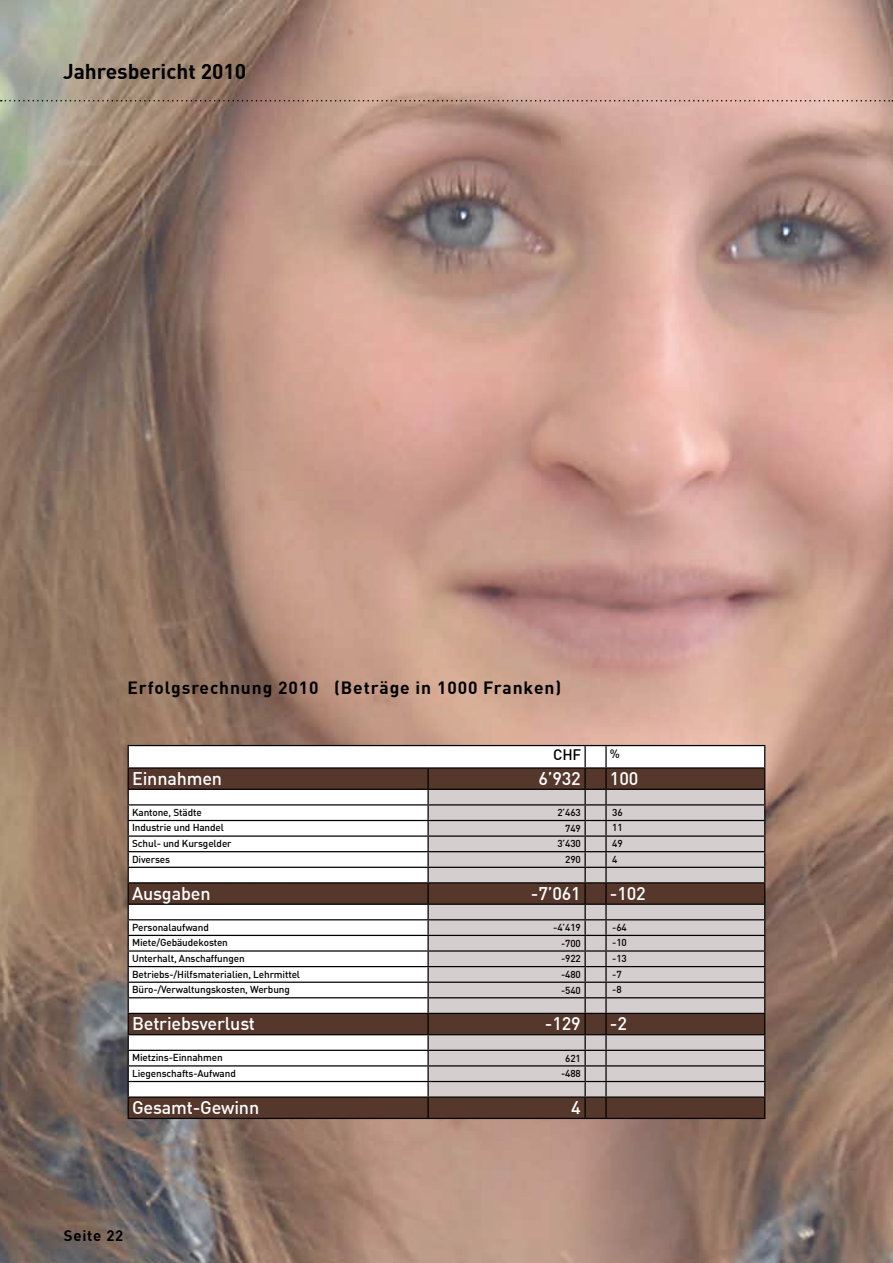
<style>
.page{position:relative;width:893px;height:1263px;background:#fff}
.page>*{position:absolute;margin:0;border:0;box-sizing:border-box;transform-origin:0 0}
.t1{font:700 21px "DIN";color:#000}
.t2{font:500 18px "DIN";letter-spacing:-.01em;color:#fff}
.t3{font:700 17.4px "DIN";letter-spacing:.05em;color:#000}
.t4{font:700 15px "DIN";letter-spacing:.05em;color:#000}
.t5{font:500 15px "DIN";color:#000}
.t6{font:500 12px "DIN";color:#000}
.t7{font:500 9.9px "DIN";letter-spacing:-.01em;color:#000}
</style>
<div class="page">
<img style="left:0;top:0;width:893px;height:1263px">
<svg style="left:129px;top:746px;width:635px;height:21px"></svg>
<svg style="left:129px;top:769px;width:635px;height:349px"></svg>
<svg style="left:429px;top:790px;width:335px;height:306px;background:#beb4b3"></svg>
<hr style="left:128px;top:745px;width:300px;height:1px;background:#000">
<hr style="left:428px;top:745px;width:157px;height:1px;background:#000">
<svg style="left:585px;top:745px;width:21px;height:1px"></svg>
<hr style="left:584px;top:746px;width:2px;height:21px;background:#000">
<hr style="left:606px;top:745px;width:159px;height:1px;background:#000">
<hr style="left:605px;top:746px;width:2px;height:21px;background:#000">
<hr style="left:128px;top:767px;width:300px;height:2px;background:#000">
<hr style="left:428px;top:767px;width:157px;height:2px;background:#000">
<hr style="left:427px;top:769px;width:2px;height:20px;background:#000">
<hr style="left:585px;top:767px;width:21px;height:2px;background:#000">
<hr style="left:584px;top:769px;width:2px;height:20px;background:#000">
<hr style="left:606px;top:767px;width:159px;height:2px;background:#000">
<hr style="left:605px;top:769px;width:2px;height:20px;background:#000">
<hr style="left:128px;top:789px;width:300px;height:1px;background:#000">
<hr style="left:428px;top:789px;width:157px;height:1px;background:#000">
<hr style="left:606px;top:789px;width:159px;height:1px;background:#000">
<hr style="left:128px;top:804px;width:300px;height:1px;background:#000">
<hr style="left:428px;top:804px;width:157px;height:1px;background:#000">
<hr style="left:606px;top:804px;width:159px;height:1px;background:#000">
<hr style="left:128px;top:820px;width:300px;height:1px;background:#000">
<hr style="left:428px;top:820px;width:157px;height:1px;background:#000">
<hr style="left:606px;top:820px;width:159px;height:1px;background:#000">
<hr style="left:128px;top:835px;width:300px;height:2px;background:#000">
<hr style="left:428px;top:835px;width:157px;height:2px;background:#000">
<hr style="left:606px;top:835px;width:159px;height:2px;background:#000">
<hr style="left:128px;top:851px;width:300px;height:1px;background:#000">
<hr style="left:428px;top:851px;width:157px;height:1px;background:#000">
<hr style="left:606px;top:851px;width:159px;height:1px;background:#000">
<hr style="left:128px;top:867px;width:300px;height:1px;background:#000">
<hr style="left:428px;top:867px;width:157px;height:1px;background:#000">
<svg style="left:427px;top:790px;width:2px;height:92px"></svg>
<hr style="left:606px;top:867px;width:159px;height:1px;background:#000">
<hr style="left:128px;top:882px;width:300px;height:1px;background:#000">
<hr style="left:428px;top:882px;width:157px;height:1px;background:#000">
<hr style="left:427px;top:883px;width:2px;height:20px;background:#000">
<svg style="left:584px;top:789px;width:23px;height:94px;background:#aea8a9"></svg>
<hr style="left:584px;top:883px;width:2px;height:20px;background:#000">
<hr style="left:606px;top:882px;width:159px;height:1px;background:#000">
<hr style="left:605px;top:883px;width:2px;height:20px;background:#000">
<hr style="left:128px;top:903px;width:300px;height:2px;background:#000">
<hr style="left:428px;top:903px;width:157px;height:2px;background:#000">
<hr style="left:585px;top:903px;width:21px;height:2px;background:#000">
<hr style="left:606px;top:903px;width:159px;height:2px;background:#000">
<hr style="left:128px;top:919px;width:300px;height:1px;background:#000">
<hr style="left:428px;top:919px;width:157px;height:1px;background:#000">
<hr style="left:606px;top:919px;width:159px;height:1px;background:#000">
<hr style="left:128px;top:935px;width:300px;height:1px;background:#000">
<hr style="left:428px;top:935px;width:157px;height:1px;background:#000">
<hr style="left:606px;top:935px;width:159px;height:1px;background:#000">
<hr style="left:128px;top:950px;width:300px;height:2px;background:#000">
<hr style="left:428px;top:950px;width:157px;height:2px;background:#000">
<hr style="left:606px;top:950px;width:159px;height:2px;background:#000">
<hr style="left:128px;top:966px;width:300px;height:1px;background:#000">
<hr style="left:428px;top:966px;width:157px;height:1px;background:#000">
<hr style="left:606px;top:966px;width:159px;height:1px;background:#000">
<hr style="left:128px;top:981px;width:300px;height:2px;background:#000">
<hr style="left:428px;top:981px;width:157px;height:2px;background:#000">
<hr style="left:606px;top:981px;width:159px;height:2px;background:#000">
<hr style="left:128px;top:997px;width:300px;height:1px;background:#000">
<hr style="left:428px;top:997px;width:157px;height:1px;background:#000">
<svg style="left:427px;top:905px;width:2px;height:108px"></svg>
<hr style="left:606px;top:997px;width:159px;height:1px;background:#000">
<hr style="left:128px;top:1013px;width:300px;height:1px;background:#000">
<hr style="left:428px;top:1013px;width:157px;height:1px;background:#000">
<hr style="left:427px;top:1014px;width:2px;height:20px;background:#000">
<svg style="left:584px;top:905px;width:23px;height:109px;background:#afa9aa"></svg>
<hr style="left:584px;top:1014px;width:2px;height:20px;background:#000">
<hr style="left:606px;top:1013px;width:159px;height:1px;background:#000">
<hr style="left:605px;top:1014px;width:2px;height:20px;background:#000">
<hr style="left:128px;top:1034px;width:300px;height:1px;background:#000">
<hr style="left:428px;top:1034px;width:157px;height:1px;background:#000">
<hr style="left:606px;top:1034px;width:159px;height:1px;background:#000">
<hr style="left:128px;top:1050px;width:300px;height:1px;background:#000">
<hr style="left:428px;top:1050px;width:157px;height:1px;background:#000">
<hr style="left:606px;top:1050px;width:159px;height:1px;background:#000">
<hr style="left:128px;top:1065px;width:300px;height:1px;background:#000">
<hr style="left:428px;top:1065px;width:157px;height:1px;background:#000">
<hr style="left:606px;top:1065px;width:159px;height:1px;background:#000">
<hr style="left:128px;top:1081px;width:300px;height:1px;background:#000">
<hr style="left:428px;top:1081px;width:157px;height:1px;background:#000">
<svg style="left:427px;top:1035px;width:2px;height:61px"></svg>
<hr style="left:606px;top:1081px;width:159px;height:1px;background:#000">
<svg style="left:584px;top:1034px;width:23px;height:62px"></svg>
<hr style="left:128px;top:1096px;width:300px;height:2px;background:#000">
<svg style="left:128px;top:746px;width:1px;height:372px"></svg>
<hr style="left:428px;top:1096px;width:157px;height:2px;background:#000">
<hr style="left:427px;top:1098px;width:2px;height:20px;background:#000">
<hr style="left:585px;top:1096px;width:21px;height:2px;background:#000">
<hr style="left:584px;top:1098px;width:2px;height:20px;background:#000">
<hr style="left:606px;top:1096px;width:159px;height:2px;background:#000">
<hr style="left:605px;top:1098px;width:2px;height:20px;background:#000">
<svg style="left:764px;top:746px;width:1px;height:372px"></svg>
<hr style="left:128px;top:1118px;width:300px;height:1px;background:#000">
<hr style="left:428px;top:1118px;width:157px;height:1px;background:#000">
<svg style="left:585px;top:1118px;width:21px;height:1px"></svg>
<hr style="left:606px;top:1118px;width:159px;height:1px;background:#000">
<svg style="left:1px;top:100px;width:892px;height:1px"></svg>
<h1 class="t1" style="left:63px;top:57px;width:185px">Jahresbericht 2010</h1>
<h3 class="t3" style="left:128px;top:676px;width:435px">Erfolgsrechnung 2010 (Beträge in 1000 Franken)</h3>
<h3 class="t5" style="left:553px;top:745px;width:30px">CHF</h3>
<p class="t6" style="left:610px;top:746px;width:12px">%</p>
<h2 class="t2" style="left:132px;top:767px;width:92px">Einnahmen</h2>
<h2 class="t2" style="left:538px;top:767px;width:44px">6’932</h2>
<h2 class="t2" style="left:610px;top:767px;width:30px">100</h2>
<p class="t7" style="left:132px;top:806px;width:71px">Kantone, Städte</p>
<p class="t7" style="left:557px;top:806px;width:25px">2’463</p>
<p class="t7" style="left:612px;top:806px;width:12px">36</p>
<p class="t7" style="left:132px;top:821px;width:93px">Industrie und Handel</p>
<p class="t7" style="left:565px;top:822px;width:17px">749</p>
<p class="t7" style="left:612px;top:821px;width:12px">11</p>
<p class="t7" style="left:132px;top:837px;width:101px">Schul- und Kursgelder</p>
<p class="t7" style="left:557px;top:837px;width:25px">3’430</p>
<p class="t7" style="left:612px;top:837px;width:12px">49</p>
<p class="t7" style="left:132px;top:853px;width:40px">Diverses</p>
<p class="t7" style="left:565px;top:853px;width:17px">290</p>
<p class="t7" style="left:612px;top:853px;width:7px">4</p>
<h2 class="t2" style="left:132px;top:882px;width:80px">Ausgaben</h2>
<h2 class="t2" style="left:531px;top:882px;width:51px">-7’061</h2>
<h2 class="t2" style="left:610px;top:882px;width:37px">-102</h2>
<p class="t7" style="left:132px;top:921px;width:78px">Personalaufwand</p>
<p class="t7" style="left:553px;top:921px;width:29px">-4’419</p>
<p class="t7" style="left:612px;top:921px;width:16px">-64</p>
<p class="t7" style="left:132px;top:936px;width:97px">Miete/Gebäudekosten</p>
<p class="t7" style="left:561px;top:937px;width:21px">-700</p>
<p class="t7" style="left:612px;top:936px;width:16px">-10</p>
<p class="t7" style="left:132px;top:952px;width:114px">Unterhalt, Anschaffungen</p>
<p class="t7" style="left:561px;top:952px;width:21px">-922</p>
<p class="t7" style="left:612px;top:952px;width:16px">-13</p>
<p class="t7" style="left:132px;top:968px;width:169px">Betriebs-/Hilfsmaterialien, Lehrmittel</p>
<p class="t7" style="left:561px;top:968px;width:21px">-480</p>
<p class="t7" style="left:612px;top:968px;width:11px">-7</p>
<p class="t7" style="left:132px;top:983px;width:159px">Büro-/Verwaltungskosten, Werbung</p>
<p class="t7" style="left:561px;top:984px;width:21px">-540</p>
<p class="t7" style="left:612px;top:983px;width:11px">-8</p>
<h2 class="t2" style="left:132px;top:1012px;width:125px">Betriebsverlust</h2>
<h2 class="t2" style="left:545px;top:1012px;width:37px">-129</h2>
<h2 class="t2" style="left:610px;top:1012px;width:19px">-2</h2>
<p class="t7" style="left:132px;top:1051px;width:92px">Mietzins-Einnahmen</p>
<p class="t7" style="left:565px;top:1052px;width:17px">621</p>
<p class="t7" style="left:132px;top:1067px;width:105px">Liegenschafts-Aufwand</p>
<p class="t7" style="left:561px;top:1067px;width:21px">-488</p>
<h2 class="t2" style="left:132px;top:1096px;width:129px">Gesamt-Gewinn</h2>
<h2 class="t2" style="left:571px;top:1096px;width:11px">4</h2>
<h3 class="t4" style="left:64px;top:1225px;width:61px">Seite 22</h3>
</div>
